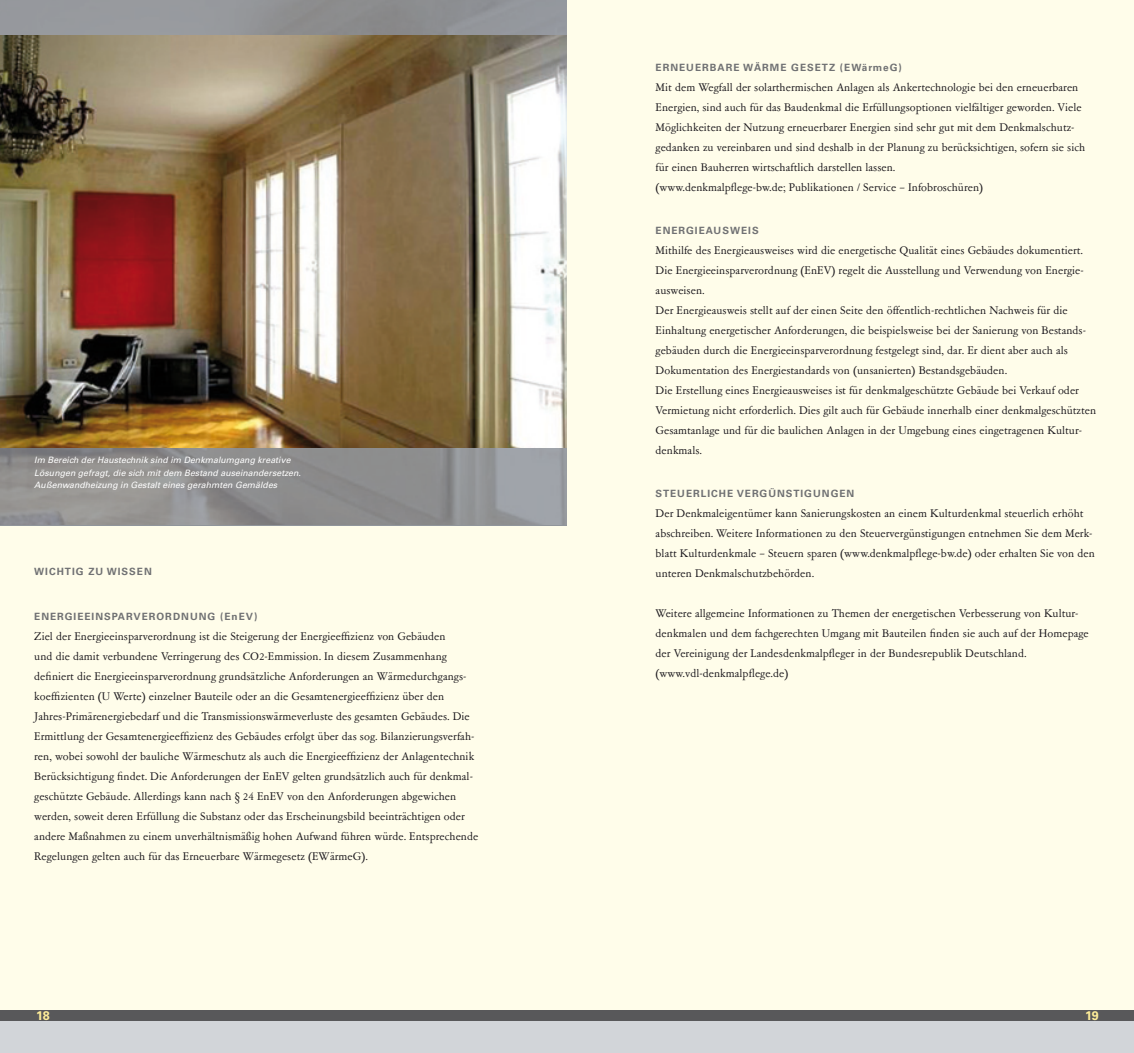
<style>
.page{position:relative;width:1134px;height:1053px;background:#fff}
.page>*{position:absolute;margin:0;border:0;box-sizing:border-box;transform-origin:0 0}
.t1{font:12.5px/20px "Garamont Amst SB";letter-spacing:.005em;color:#1a171c}
.t2{font:700 12.5px "Univers";color:#fe9}
.t3{font:700 10px "Univers";letter-spacing:.1em;color:#707173}
.t4{font:italic 8.75px/12.5px "Univers";letter-spacing:.005em;color:#fff}
</style>
<div class="page">
<div style="left:0;top:0;width:1134px;height:1052px;background:#fffdea"></div>
<div style="left:0;top:1010px;width:1134px;height:42px;background:#d2d5d9"></div>
<div style="left:0;top:1010px;width:1134px;height:10px;background:#58585a"></div>
<img style="left:0;top:0;width:567px;height:524px">
<img style="left:0;top:35px;width:567px;height:412px">
<p class="t4" style="left:34px;top:453px;width:268px">Im Bereich der Haustechnik sind im Denkmalumgang kreative<br>Lösungen gefragt, die sich mit dem Bestand auseinandersetzen.<br>Außenwandheizung in Gestalt eines gerahmten Gemäldes</p>
<p class="t3" style="left:34px;top:565px;width:119px">WICHTIG ZU WISSEN</p>
<p class="t3" style="left:34px;top:610px;width:225px">ENERGIEEINSPARVERORDNUNG (EnEV)</p>
<p class="t1" style="left:34px;top:626px;width:446px">Ziel der Energieeinsparverordnung ist die Steigerung der Energieeffizienz von Gebäuden<br>und die damit verbundene Verringerung des CO2-Emmission. In diesem Zusammenhang definiert die Energieeinsparverordnung grundsätzliche Anforderungen an Wärmedurchgangs&shy;koeffizienten (U Werte) einzelner Bauteile oder an die Gesamtenergieeffizienz über den Jahres-Primärenergiebedarf und die Transmissionswärmeverluste des gesamten Gebäudes. Die Ermittlung der Gesamtenergieeffizienz des Gebäudes erfolgt über das sog. Bilanzierungsverfah&shy;ren, wobei sowohl der bauliche Wärmeschutz als auch die Energieeffizienz der Anlagentechnik Berücksichtigung findet. Die Anforderungen der EnEV gelten grundsätzlich auch für denkmal&shy;geschützte Gebäude. Allerdings kann nach § 24 EnEV von den Anforderungen abgewichen werden, soweit deren Erfüllung die Substanz oder das Erscheinungsbild beeinträchtigen oder andere Maßnahmen zu einem unverhältnismäßig hohen Aufwand führen würde. Entsprechende Regelungen gelten auch für das Erneuerbare Wärmegesetz (EWärmeG).</p>
<p class="t3" style="left:656px;top:62px;width:248px">ERNEUERBARE WÄRME GESETZ (EWärmeG)</p>
<p class="t1" style="left:656px;top:78px;width:431px">Mit dem Wegfall der solarthermischen Anlagen als Ankertechnologie bei den erneuerbaren Energien, sind auch für das Baudenkmal die Erfüllungsoptionen vielfältiger geworden. Viele Möglichkeiten der Nutzung erneuerbarer Energien sind sehr gut mit dem Denkmalschutz&shy;gedanken zu vereinbaren und sind deshalb in der Planung zu berücksichtigen, sofern sie sich für einen Bauherren wirtschaftlich darstellen lassen.<br>(www.denkmalpflege-bw.de; Publikationen / Service – Infobroschüren)</p>
<p class="t3" style="left:656px;top:224px;width:105px">ENERGIEAUSWEIS</p>
<p class="t1" style="left:656px;top:241px;width:442px">Mithilfe des Energieausweises wird die energetische Qualität eines Gebäudes dokumentiert.<br>Die Energieeinsparverordnung (EnEV) regelt die Ausstellung und Verwendung von Energie&shy;ausweisen.<br>Der Energieausweis stellt auf der einen Seite den öffentlich-rechtlichen Nachweis für die Einhaltung energetischer Anforderungen, die beispielsweise bei der Sanierung von Bestands&shy;gebäuden durch die Energieeinsparverordnung festgelegt sind, dar. Er dient aber auch als Dokumentation des Energiestandards von (unsanierten) Bestandsgebäuden.<br>Die Erstellung eines Energieausweises ist für denkmalgeschützte Gebäude bei Verkauf oder Vermietung nicht erforderlich. Dies gilt auch für Gebäude innerhalb einer denkmalgeschützten Gesamtanlage und für die baulichen Anlagen in der Umgebung eines eingetragenen Kultur&shy;denkmals.</p>
<p class="t3" style="left:656px;top:487px;width:200px">STEUERLICHE VERGÜNSTIGUNGEN</p>
<p class="t1" style="left:656px;top:503px;width:441px">Der Denkmaleigentümer kann Sanierungskosten an einem Kulturdenkmal steuerlich erhöht abschreiben. Weitere Informationen zu den Steuervergünstigungen entnehmen Sie dem Merk&shy;blatt Kulturdenkmale – Steuern sparen (www.denkmalpflege-bw.de) oder erhalten Sie von den unteren Denkmalschutzbehörden.</p>
<p class="t1" style="left:656px;top:603px;width:435px">Weitere allgemeine Informationen zu Themen der energetischen Verbesserung von Kultur&shy;denkmalen und dem fachgerechten Umgang mit Bauteilen finden sie auch auf der Homepage der Vereinigung der Landesdenkmalpfleger in der Bundesrepublik Deutschland. (www.vdl-denkmalpflege.de)</p>
<p class="t2" style="left:36px;top:1008px;width:15px">18</p>
<p class="t2" style="left:1085px;top:1008px;width:15px">19</p>
</div>
